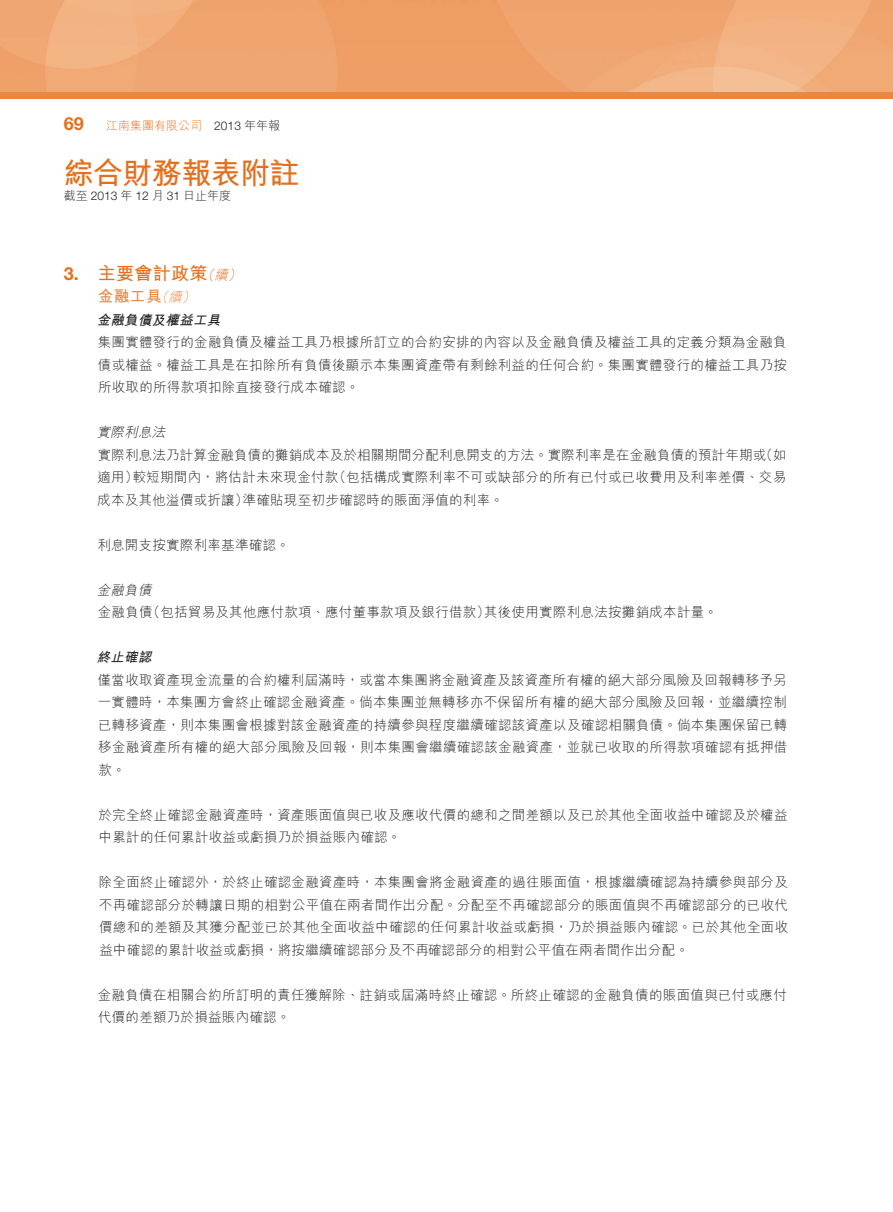
<style>
.page{position:relative;width:893px;height:1212px;background:#fff}
.page>*{position:absolute;margin:0;border:0;box-sizing:border-box;transform-origin:0 0}
.t1{font:700 30px "M Hei HK";letter-spacing:-.02em;color:#e4701e}
.t2{font:700 18px "M Hei HK";letter-spacing:.02em;color:#e4701e}
.t3{font:700 18px "Helvetica Neue LT Std";color:#e4701e}
.t4{font:700 15.75px "M Hei HK";color:#e98842}
.t5{font:300 13.5px/22.5px "M Hei HK";letter-spacing:.02em;color:#231f20;text-align:justify}
.t6{font:italic 700 13.5px "M Hei HK";color:#231f20}
.t7{font:italic 300 13.5px "M Hei HK";color:#231f20}
.t8{font:italic 300 13.5px "M Hei HK";color:#e4701e}
.t9{font:italic 300 13.5px "M Hei HK";color:#e98842}
.t10{font:300 12px "M Hei HK";color:#231f20}
.t11{font:300 12px "M Hei HK";color:#e4701e}
.t12{font:300 12px "Helvetica Neue LT Std";color:#231f20}
.s1{font-family:"Helvetica Neue LT Std"}
.s2{font-family:"M Hei HK"}
</style>
<div class="page">
<img style="left:0;top:0;width:893px;height:93px">
<div style="left:0;top:93px;width:893px;height:6px;background:#e98842"></div>
<h2 class="t3" style="left:64px;top:112px;width:22px">69</h2>
<h1 class="t1" style="left:64px;top:151px;width:237px">綜合財務報表附註</h1>
<p class="t10" style="left:64px;top:189px;width:169px">截至 <span class="s1">2013</span> 年 <span class="s1">12</span> 月 <span class="s1">31</span> 日止年度</p>
<p class="t12" style="left:214px;top:119px;width:67px">2013 <span class="s2">年年報</span></p>
<p class="t11" style="left:106px;top:120px;width:97px">江南集團有限公司</p>
<h2 class="t3" style="left:64px;top:262px;width:17px">3.</h2>
<h2 class="t2" style="left:98px;top:260px;width:111px">主要會計政策</h2>
<p class="t8" style="left:214px;top:268px;width:18px">續</p>
<p class="t8" style="left:201px;top:268px;width:18px">（</p>
<p class="t8" style="left:228px;top:268px;width:18px">(</p>
<p class="t4" style="left:98px;top:285px;width:65px">金融工具</p>
<p class="t6" style="left:97px;top:310px;width:129px">金融負債及權益工具</p>
<p class="t5" style="left:98px;top:331px;width:691px">集團實體發行的金融負債及權益工具乃根據所訂立的合約安排的內容以及金融負債及權益工具的定義分類為金融負債或權益。權益工具是在扣除所有負債後顯示本集團資產帶有剩餘利益的任何合約。集團實體發行的權益工具乃按所收取的所得款項扣除直接發行成本確認。</p>
<p class="t7" style="left:97px;top:425px;width:73px">實際利息法</p>
<p class="t5" style="left:759px;top:443px;width:28px">（如</p>
<p class="t9" style="left:168px;top:290px;width:18px">續</p>
<p class="t9" style="left:155px;top:290px;width:18px">（</p>
<p class="t9" style="left:182px;top:290px;width:18px">(</p>
<p class="t5" style="left:333px;top:443px;width:455px;text-indent:-235px">實際利息法乃計算金融負債的攤銷成本及於相關期間分配利息開支的方法。實際利率是在金融負債的預計年期或<br>（包括構成實際利率不可或缺部分的所有已付或已收費用及利率差價、交易</p>
<p class="t5" style="left:98px;top:466px;width:42px">適用）</p>
<p class="t5" style="left:133px;top:466px;width:207px">較短期間內，將估計未來現金付款</p>
<p class="t5" style="left:97px;top:488px;width:152px">成本及其他溢價或折讓）</p>
<p class="t5" style="left:97px;top:533px;width:194px">利息開支按實際利率基準確認。</p>
<p class="t7" style="left:97px;top:583px;width:59px">金融負債</p>
<p class="t5" style="left:243px;top:488px;width:263px">準確貼現至初步確認時的賬面淨值的利率。</p>
<p class="t5" style="left:147px;top:601px;width:344px">（包括貿易及其他應付款項、應付董事款項及銀行借款）</p>
<p class="t5" style="left:484px;top:601px;width:235px">其後使用實際利息法按攤銷成本計量。</p>
<p class="t5" style="left:98px;top:601px;width:56px">金融負債</p>
<p class="t6" style="left:97px;top:647px;width:60px">終止確認</p>
<p class="t5" style="left:98px;top:668px;width:691px">僅當收取資產現金流量的合約權利屆滿時，或當本集團將金融資產及該資產所有權的絕大部分風險及回報轉移予另一實體時，本集團方會終止確認金融資產。倘本集團並無轉移亦不保留所有權的絕大部分風險及回報，並繼續控制已轉移資產，則本集團會根據對該金融資產的持續參與程度繼續確認該資產以及確認相關負債。倘本集團保留已轉移金融資產所有權的絕大部分風險及回報，則本集團會繼續確認該金融資產，並就已收取的所得款項確認有抵押借款。</p>
<p class="t5" style="left:99px;top:803px;width:690px">於完全終止確認金融資產時，資產賬面值與已收及應收代價的總和之間差額以及已於其他全面收益中確認及於權益中累計的任何累計收益或虧損乃於損益賬內確認。</p>
<p class="t5" style="left:99px;top:871px;width:691px">除全面終止確認外，於終止確認金融資產時，本集團會將金融資產的過往賬面值，根據繼續確認為持續參與部分及不再確認部分於轉讓日期的相對公平值在兩者間作出分配。分配至不再確認部分的賬面值與不再確認部分的已收代價總和的差額及其獲分配並已於其他全面收益中確認的任何累計收益或虧損，乃於損益賬內確認。已於其他全面收益中確認的累計收益或虧損，將按繼續確認部分及不再確認部分的相對公平值在兩者間作出分配。</p>
<p class="t5" style="left:98px;top:983px;width:691px">金融負債在相關合約所訂明的責任獲解除、註銷或屆滿時終止確認。所終止確認的金融負債的賬面值與已付或應付代價的差額乃於損益賬內確認。</p>
</div>
